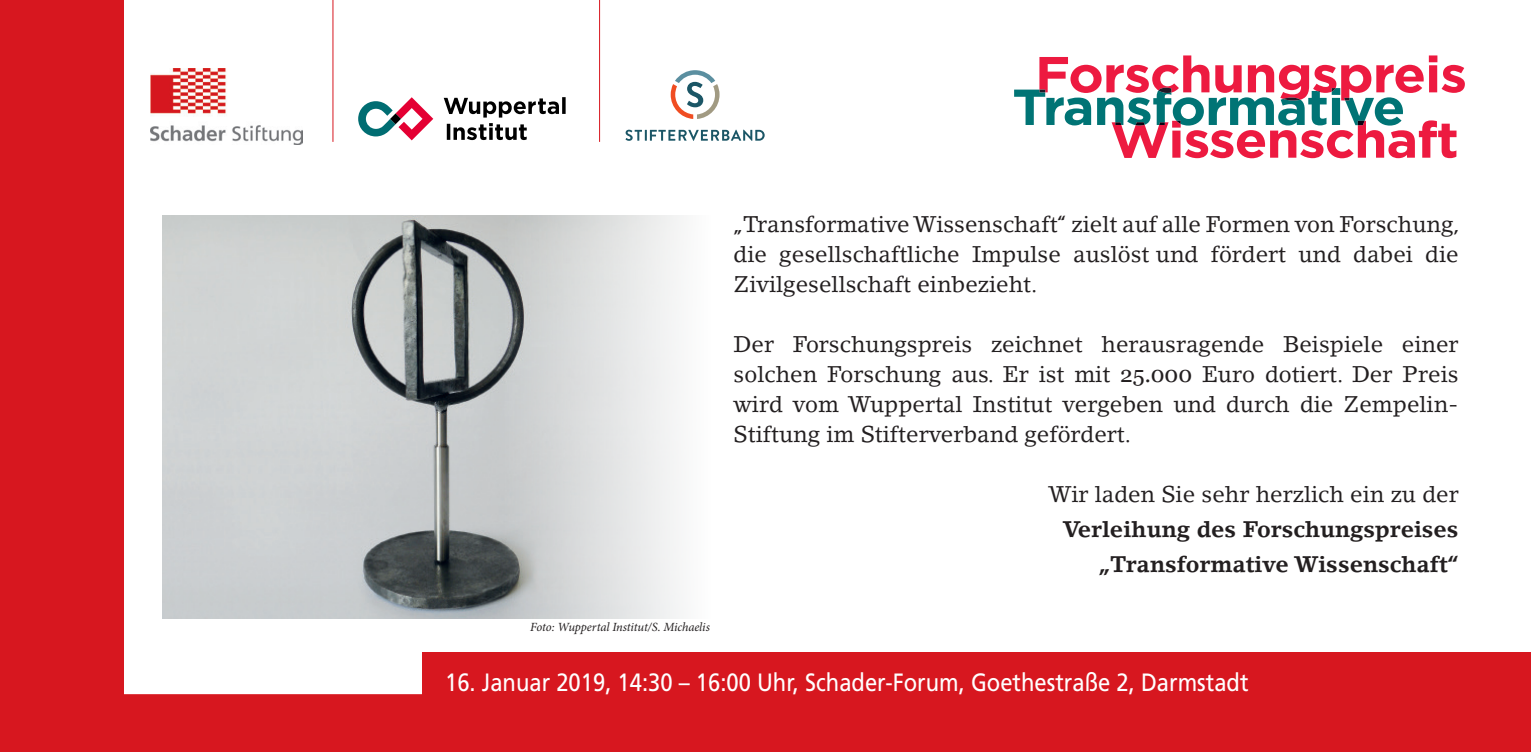
<style>
.page{position:relative;width:1531px;height:752px;background:#fff}
.page>*{position:absolute;margin:0;border:0;box-sizing:border-box;transform-origin:0 0}
.t1{font:25px "Frutiger";color:#fff;scale:.88 1}
.t2{font:22.5px/30px "Lino Letter Std";color:#231f20;text-align:justify}
.t3{font:700 22.5px "Lino Letter Std";color:#231f20}
.t4{font:italic 12.5px "Minion Pro";letter-spacing:-.01em;color:#231f20}
.s1{font-family:"Georgia"}
</style>
<div class="page">
<div style="left:423px;top:652px;width:1108px;height:99px;background:#d7171f"></div>
<div style="left:0;top:0;width:124px;height:751px;background:#d7171f"></div>
<div style="left:124px;top:693px;width:299px;height:58px;background:#d7171f"></div>
<svg style="left:1014px;top:55px;width:451px;height:103px"></svg>
<img style="left:162px;top:215px;width:520px;height:403px">
<img style="left:150px;top:68px;width:152px;height:76px">
<hr style="left:332px;top:0;width:1px;height:142px;background:#d7171f">
<svg style="left:358px;top:97px;width:75px;height:43px"></svg>
<svg style="left:447px;top:123px;width:80px;height:17px"></svg>
<svg style="left:444px;top:97px;width:122px;height:20px"></svg>
<hr style="left:599px;top:0;width:1px;height:142px;background:#d7171f">
<svg style="left:625px;top:130px;width:140px;height:11px"></svg>
<svg style="left:671px;top:70px;width:48px;height:49px"></svg>
<p class="t4" style="left:530px;top:618px;width:181px">Foto: Wuppertal Institut/S. Michaelis</p>
<p class="t2" style="left:733px;top:208px;width:728px">„Transformative Wissenschaft“ zielt auf alle Formen von Forschung, die gesellschaftliche Impulse auslöst und fördert und dabei die Zivilgesellschaft einbezieht.</p>
<p class="t2" style="left:733px;top:328px;width:726px">Der Forschungspreis zeichnet herausragende Beispiele einer solchen Forschung aus. Er ist mit <span class="s1">25.000</span> Euro dotiert. Der Preis wird vom Wuppertal Institut vergeben und durch die Zempelin-Stiftung im Stifterverband gefördert.</p>
<p class="t2" style="left:1048px;top:478px;width:412px">Wir laden Sie sehr herzlich ein zu der</p>
<p class="t3" style="left:1063px;top:515px;width:397px">Verleihung des Forschungspreises</p>
<p class="t3" style="left:1099px;top:550px;width:361px">„Transformative Wissenschaft“</p>
<p class="t1" style="left:445px;top:667px;width:914px">16. Januar 2019, 14:30 – 16:00 Uhr, Schader-Forum, Goethestraße 2, Darmstadt</p>
</div>
